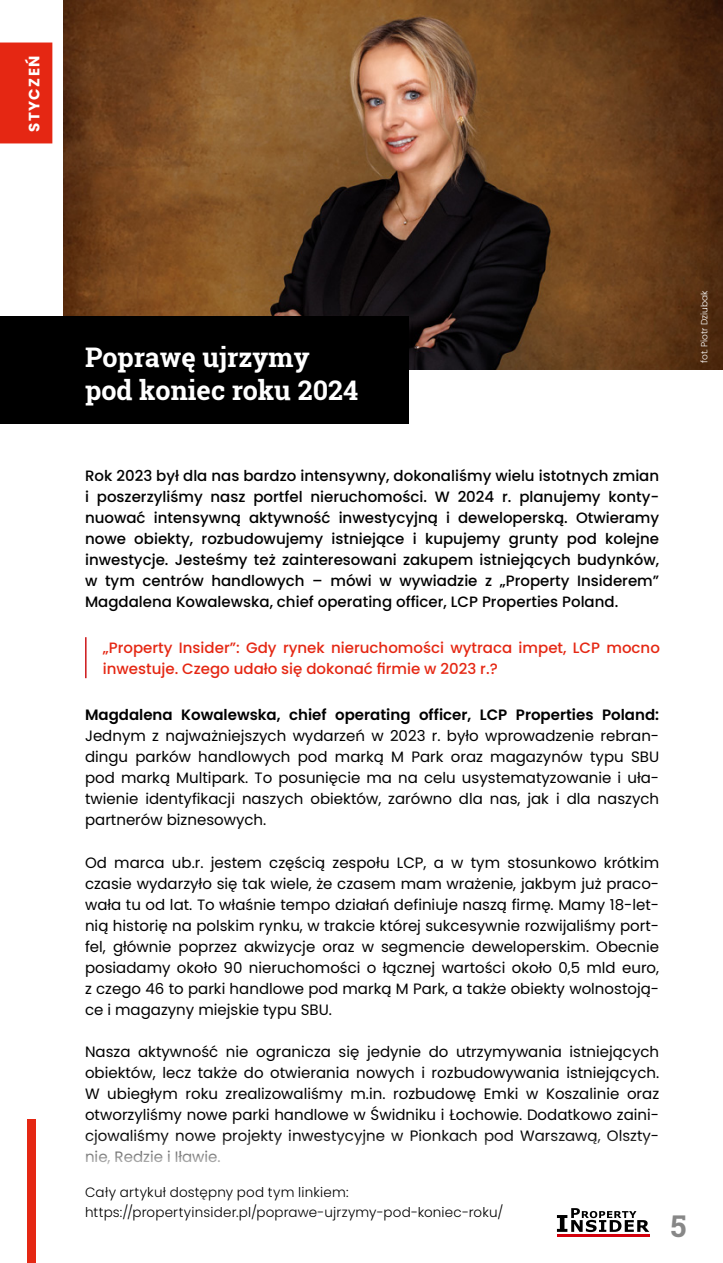
<style>
.page{position:relative;width:723px;height:1263px;background:#fff}
.page>*{position:absolute;margin:0;border:0;box-sizing:border-box;transform-origin:0 0}
.t1{font:700 30px "Roboto Slab";color:#878787}
.t2{font:700 27px/32.4px "Roboto Slab";color:#fff}
.t3{font:15px/21px "Poppins";color:#000;text-align:justify}
.t4{font:500 15px/21px "Poppins";color:#000;text-align:justify}
.t5{font:500 15px/21px "Poppins";color:#e52713}
.t6{font:600 15px "Poppins";color:#000}
.t7{font:700 15px "Poppins";letter-spacing:.1em;color:#fff}
.t8{font:300 13.5px/19.5px "Poppins";letter-spacing:.015em;color:#000}
.t9{font:300 9px "Poppins";color:#fff}
</style>
<div class="page">
<img style="left:63px;top:0;width:660px;height:370px">
<div style="left:0;top:316px;width:408px;height:107px;background:#000"></div>
<hr style="left:85px;top:637px;width:2px;height:41px;background:#cd1719">
<div style="left:0;top:43px;width:52px;height:100px;background:#e52713"></div>
<svg style="left:557px;top:1208px;width:92px;height:24px"></svg>
<hr style="left:557px;top:1234px;width:92px;height:3px;background:#d4000c">
<div style="left:28px;top:1119px;width:8px;height:144px;background:#e52713"></div>
<p class="t7" style="left:25px;top:132px;width:78px;rotate:-90deg">STYCZEŃ</p>
<h2 class="t2" style="left:85px;top:341px;width:275px">Poprawę ujrzymy pod koniec roku 2024</h2>
<p class="t9" style="left:699px;top:363px;width:74px;rotate:-90deg">fot. Piotr Dziubak</p>
<p class="t4" style="left:85px;top:466px;width:576px">Rok 2023 był dla nas bardzo intensywny, dokonaliśmy wielu istotnych zmian i poszerzyliśmy nasz portfel nieruchomości. W 2024 r. planujemy konty&shy;nuować intensywną aktywność inwestycyjną i deweloperską. Otwieramy nowe obiekty, rozbudowujemy istniejące i kupujemy grunty pod kolejne inwestycje. Jesteśmy też zainteresowani zakupem istniejących budynków, w tym centrów handlowych – mówi w wywiadzie z „Property Insiderem” Magdalena Kowalewska, chief operating officer, LCP Properties Poland.</p>
<p class="t5" style="left:103px;top:637px;width:559px">„Property Insider”: Gdy rynek nieruchomości wytraca impet, LCP mocno inwestuje. Czego udało się dokonać firmie w 2023 r.?</p>
<p class="t6" style="left:85px;top:706px;width:575px">Magdalena Kowalewska, chief operating officer, LCP Properties Poland:</p>
<p class="t3" style="left:85px;top:726px;width:576px">Jednym z najważniejszych wydarzeń w 2023 r. było wprowadzenie rebran&shy;dingu parków handlowych pod marką M Park oraz magazynów typu SBU pod marką Multipark. To posunięcie ma na celu usystematyzowanie i uła&shy;twienie identyfikacji naszych obiektów, zarówno dla nas, jak i dla naszych partnerów biznesowych.</p>
<p class="t3" style="left:85px;top:852px;width:576px">Od marca ub.r. jestem częścią zespołu LCP, a w tym stosunkowo krótkim czasie wydarzyło się tak wiele, że czasem mam wrażenie, jakbym już praco&shy;wała tu od lat. To właśnie tempo działań definiuje naszą firmę. Mamy 18-let&shy;nią historię na polskim rynku, w trakcie której sukcesywnie rozwijaliśmy port&shy;fel, głównie poprzez akwizycje oraz w segmencie deweloperskim. Obecnie posiadamy około 90 nieruchomości o łącznej wartości około 0,5 mld euro, z czego 46 to parki handlowe pod marką M Park, a także obiekty wolnostoją&shy;ce i magazyny miejskie typu SBU.</p>
<p class="t3" style="left:85px;top:1041px;width:576px">Nasza aktywność nie ogranicza się jedynie do utrzymywania istniejących obiektów, lecz także do otwierania nowych i rozbudowywania istniejących.<br>W ubiegłym roku zrealizowaliśmy m.in. rozbudowę Emki w Koszalinie oraz otworzyliśmy nowe parki handlowe w Świdniku i Łochowie. Dodatkowo zaini&shy;cjowaliśmy nowe projekty inwestycyjne w Pionkach pod Warszawą, Olszty&shy;nie, Redzie i Iławie.</p>
<p class="t8" style="left:85px;top:1183px;width:420px">Cały artykuł dostępny pod tym linkiem: https://propertyinsider.pl/poprawe-ujrzymy-pod-koniec-roku/</p>
<h1 class="t1" style="left:670px;top:1206px;width:17px">5</h1>
</div>
